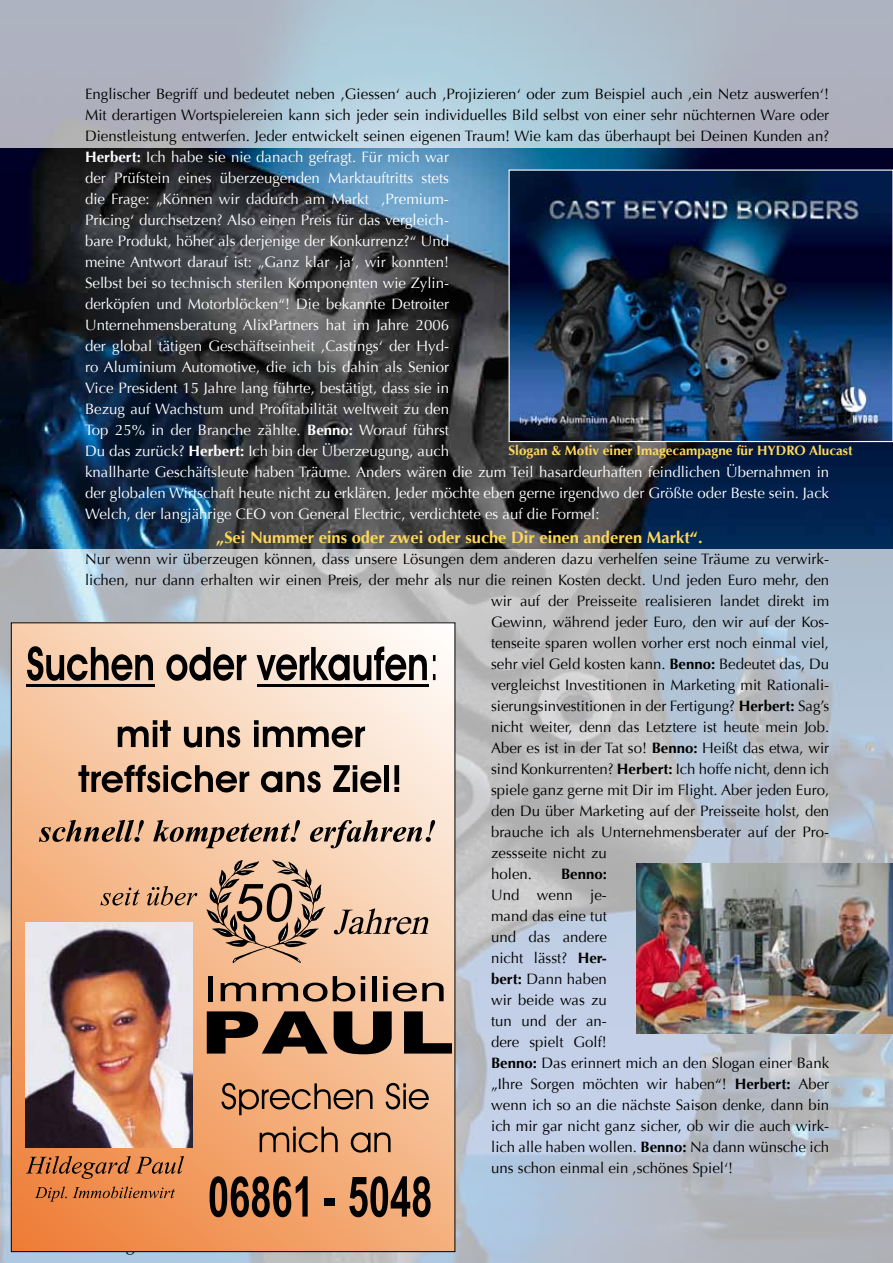
<style>
.page{position:relative;width:893px;height:1263px;background:#fff}
.page>*{position:absolute;margin:0;border:0;box-sizing:border-box;transform-origin:0 0}
.t1{font:700 16.5px "Optima";color:#fed75a}
.t2{font:15px/21px "Optima";color:#fff}
.t3{font:15px/21px "Optima";color:#000}
.t4{font:700 15px "Optima";color:#000}
.t5{font:700 13.5px "Optima";color:#fed75a}
.s1{color:#000}
.s2{font-weight:700}
</style>
<div class="page">
<img style="left:0;top:0;width:893px;height:1263px">
<img style="left:0;top:149px;width:893px;height:400px">
<img style="left:637px;top:863px;width:256px;height:171px">
<img style="left:511px;top:172px;width:380px;height:268px">
<div style="left:509px;top:170px;width:384px;height:272px;border:1px solid #fff"></div>
<svg style="left:13px;top:625px;width:440px;height:625px;background:#f5c19a"></svg>
<svg style="left:207px;top:859px;width:118px;height:104px;background:#bc977b"></svg>
<svg style="left:100px;top:887px;width:40px;height:18px"></svg>
<svg style="left:147px;top:886px;width:50px;height:19px"></svg>
<svg style="left:334px;top:908px;width:94px;height:26px;background:#b79b85"></svg>
<svg style="left:27px;top:646px;width:126px;height:35px;background:#947d6b"></svg>
<svg style="left:257px;top:646px;width:170px;height:35px;background:#978e87"></svg>
<svg style="left:433px;top:655px;width:2px;height:6px"></svg>
<svg style="left:433px;top:674px;width:2px;height:6px"></svg>
<svg style="left:166px;top:647px;width:80px;height:34px;background:#8f7f73"></svg>
<hr style="left:26px;top:684px;width:129px;height:2px;background:#000">
<hr style="left:257px;top:684px;width:172px;height:2px;background:#000">
<svg style="left:118px;top:720px;width:53px;height:27px"></svg>
<svg style="left:184px;top:726px;width:56px;height:21px"></svg>
<svg style="left:254px;top:720px;width:111px;height:27px;background:#96877b"></svg>
<svg style="left:78px;top:765px;width:171px;height:27px;background:#8d7460"></svg>
<svg style="left:261px;top:771px;width:60px;height:21px"></svg>
<svg style="left:333px;top:765px;width:48px;height:27px"></svg>
<div style="left:384px;top:765px;width:5px;height:27px;background:#000"></div>
<svg style="left:394px;top:765px;width:5px;height:27px"></svg>
<div style="left:208px;top:976px;width:5px;height:25px;background:#000"></div>
<svg style="left:221px;top:982px;width:35px;height:19px"></svg>
<svg style="left:263px;top:982px;width:64px;height:20px"></svg>
<svg style="left:333px;top:976px;width:22px;height:26px"></svg>
<svg style="left:361px;top:976px;width:4px;height:4px"></svg>
<hr style="left:361px;top:983px;width:4px;height:18px;background:#000">
<hr style="left:372px;top:976px;width:4px;height:25px;background:#000">
<svg style="left:383px;top:976px;width:61px;height:26px;background:#a78a74"></svg>
<svg style="left:207px;top:1011px;width:121px;height:42px;background:#674d39"></svg>
<svg style="left:334px;top:1011px;width:58px;height:43px;background:#534134"></svg>
<svg style="left:404px;top:1011px;width:48px;height:42px;background:#745f4f"></svg>
<svg style="left:210px;top:1176px;width:98px;height:41px;background:#764d31"></svg>
<div style="left:325px;top:1198px;width:10px;height:8px;background:#000"></div>
<svg style="left:349px;top:1176px;width:82px;height:41px;background:#78563d"></svg>
<svg style="left:39px;top:820px;width:105px;height:22px;background:#a57e61"></svg>
<svg style="left:153px;top:820px;width:147px;height:28px;background:#b6957c"></svg>
<svg style="left:310px;top:820px;width:125px;height:28px;background:#b9a391"></svg>
<svg style="left:222px;top:1083px;width:151px;height:32px;background:#be8a63"></svg>
<svg style="left:386px;top:1083px;width:43px;height:26px"></svg>
<svg style="left:260px;top:1126px;width:78px;height:27px;background:#ba835b"></svg>
<svg style="left:351px;top:1132px;width:40px;height:20px"></svg>
<svg style="left:26px;top:1156px;width:158px;height:23px;background:#c37542"></svg>
<svg style="left:35px;top:1186px;width:140px;height:15px;background:#c6743f"></svg>
<img style="left:26px;top:922px;width:166px;height:226px">
<p class="t2" style="left:85px;top:83px;width:746px"><span class="s1">Englischer Begriff und bedeutet neben ‚Giessen‘ auch ‚Projizieren‘ oder zum Beispiel auch ‚ein Netz auswerfen‘!<br>Mit derartigen Wortspielereien kann sich jeder sein individuelles Bild selbst von einer sehr nüchternen Ware oder Dienstleistung entwerfen. Jeder entwickelt seinen eigenen Traum! Wie kam das überhaupt bei Deinen Kunden an?<br></span><span class="s2">Herbert:</span> Ich habe sie nie danach gefragt. Für mich war<br>der Prüfstein eines überzeugenden Marktauftritts stets<br>die Frage: „Können wir dadurch am Markt ‚Premium-<br>Pricing‘ durchsetzen? Also einen Preis für das vergleich-<br>bare Produkt, höher als derjenige der Konkurrenz?“ Und<br>meine Antwort darauf ist: „Ganz klar ‚ja‘, wir konnten!<br>Selbst bei so technisch sterilen Komponenten wie Zylin-<br>derköpfen und Motorblöcken“! Die bekannte Detroiter<br>Unternehmensberatung AlixPartners hat im Jahre 2006<br>der global tätigen Geschäftseinheit ‚Castings‘ der Hyd-<br>ro Aluminium Automotive, die ich bis dahin als Senior<br>Vice President 15 Jahre lang führte, bestätigt, dass sie in<br>Bezug auf Wachstum und Profitabilität weltweit zu den<br>Top 25% in der Branche zählte. <span class="s2">Benno:</span> Worauf führst<br>Du das zurück? <span class="s2">Herbert:</span> Ich bin der Überzeugung, auch<br>knallharte Geschäftsleute haben Träume. Anders wären die zum Teil hasardeurhaften feindlichen Übernahmen in der globalen Wirtschaft heute nicht zu erklären. Jeder möchte eben gerne irgendwo der Größte oder Beste sein. Jack Welch, der langjährige CEO von General Electric, verdichtete es auf die Formel:</p>
<p class="t1" style="left:216px;top:528px;width:488px">„Sei Nummer eins oder zwei oder suche Dir einen anderen Markt“.</p>
<p class="t3" style="left:85px;top:548px;width:745px">Nur wenn wir überzeugen können, dass unsere Lösungen dem anderen dazu verhelfen seine Träume zu verwirk-</p>
<p class="t3" style="left:85px;top:569px;width:746px">lichen, nur dann erhalten wir einen Preis, der mehr als nur die reinen Kosten deckt. Und jeden Euro mehr, den</p>
<p class="t3" style="left:491px;top:590px;width:340px">wir auf der Preisseite realisieren landet direkt im</p>
<p class="t3" style="left:491px;top:611px;width:339px">Gewinn, während jeder Euro, den wir auf der Kos-</p>
<p class="t3" style="left:491px;top:632px;width:339px">tenseite sparen wollen vorher erst noch einmal viel,</p>
<p class="t3" style="left:491px;top:653px;width:340px">sehr viel Geld kosten kann. <span class="s2">Benno:</span> Bedeutet das, Du</p>
<p class="t3" style="left:491px;top:674px;width:340px">vergleichst Investitionen in Marketing mit Rationali-</p>
<p class="t3" style="left:491px;top:695px;width:340px">sierungsinvestitionen in der Fertigung? <span class="s2">Herbert:</span> Sag’s</p>
<p class="t3" style="left:491px;top:716px;width:339px">nicht weiter, denn das Letztere ist heute mein Job.</p>
<p class="t3" style="left:491px;top:737px;width:340px">Aber es ist in der Tat so! <span class="s2">Benno:</span> Heißt das etwa, wir</p>
<p class="t3" style="left:491px;top:758px;width:340px">sind Konkurrenten? <span class="s2">Herbert:</span> Ich hoffe nicht, denn ich</p>
<p class="t3" style="left:491px;top:779px;width:340px">spiele ganz gerne mit Dir im Flight. Aber jeden Euro,</p>
<p class="t3" style="left:491px;top:800px;width:340px">den Du über Marketing auf der Preisseite holst, den</p>
<p class="t3" style="left:491px;top:821px;width:340px">brauche ich als Unternehmensberater auf der Pro-</p>
<p class="t3" style="left:491px;top:842px;width:117px">zessseite nicht zu</p>
<p class="t3" style="left:491px;top:863px;width:42px">holen.</p>
<p class="t4" style="left:561px;top:865px;width:47px">Benno:</p>
<p class="t3" style="left:491px;top:884px;width:340px">Und wenn je-<br>mand das eine tut<br>und das andere<br>nicht lässt? <span class="s2">Her-<br>bert:</span> Dann haben<br>wir beide was zu<br>tun und der an-<br>dere spielt Golf!<br><span class="s2">Benno:</span> Das erinnert mich an den Slogan einer Bank „Ihre Sorgen möchten wir haben“! <span class="s2">Herbert:</span> Aber wenn ich so an die nächste Saison denke, dann bin ich mir gar nicht ganz sicher, ob wir die auch wirk&shy;lich alle haben wollen. <span class="s2">Benno:</span> Na dann wünsche ich uns schon einmal ein ‚schönes Spiel‘!</p>
<p class="t5" style="left:509px;top:442px;width:346px">Slogan &amp; Motiv einer Imagecampagne für HYDRO Alucast</p>
</div>
